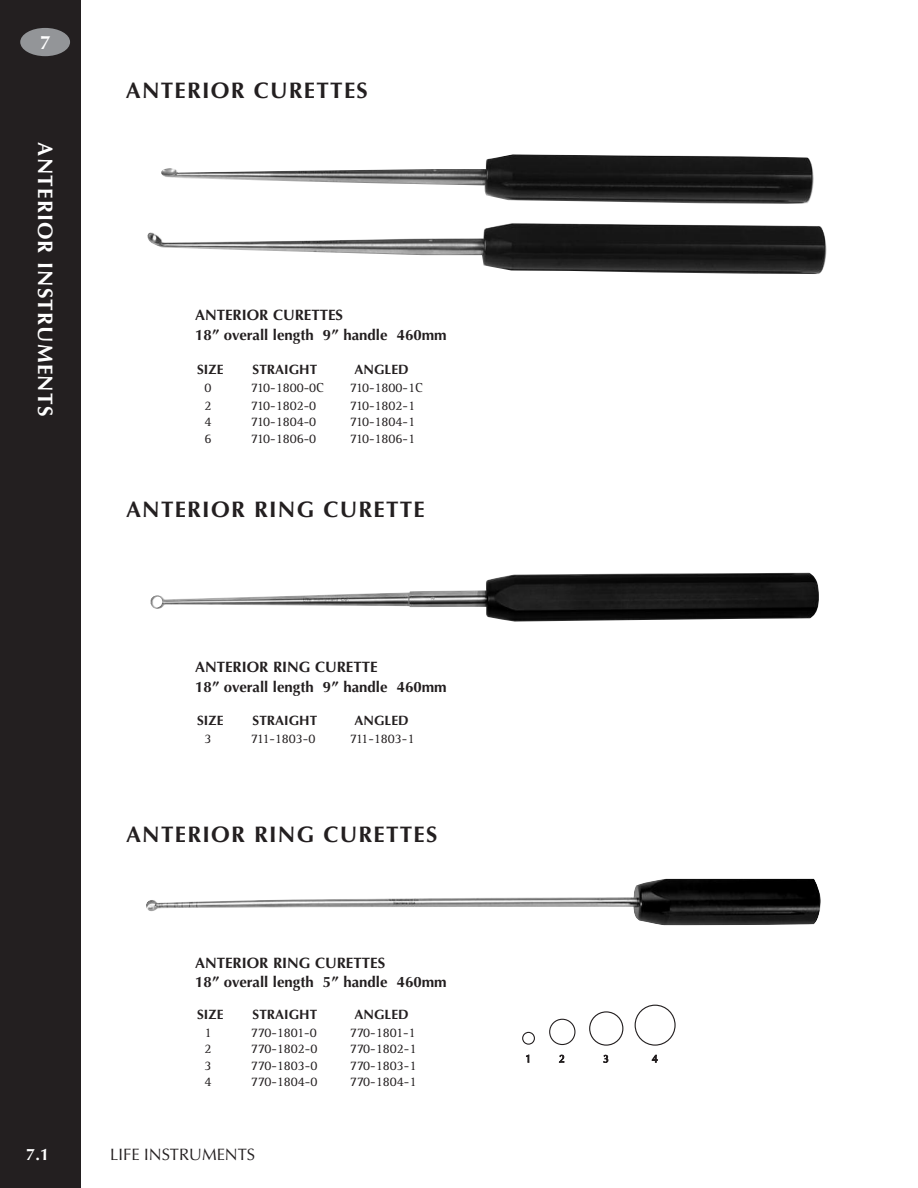
<style>
.page{position:relative;width:918px;height:1188px;background:#fff}
.page>*{position:absolute;margin:0;border:0;box-sizing:border-box;transform-origin:0 0}
.t1{font:700 22.5px "Optima";letter-spacing:.055em;color:#231f20}
.t2{font:700 21px "Optima";letter-spacing:.055em;color:#fff}
.t3{font:700 19.35px "Optima";color:#fff}
.t4{font:16.5px "Optima";color:#231f20}
.t5{font:700 16.5px "Optima";color:#fff}
.t6{font:700 15px/19.5px "Optima";color:#231f20}
.t7{font:13.5px "Rotis Serif";color:#231f20}
.t8{font:700 13.5px "Optima";color:#231f20}
.t9{font:10.65px "Optima";color:#231f20}
</style>
<div class="page">
<div style="left:0;top:0;width:81px;height:1188px;background:#231f20"></div>
<div style="left:20px;top:28px;width:50px;height:28px;background:#939598;border-radius:50%"></div>
<img style="left:147px;top:154px;width:680px;height:120px">
<img style="left:146px;top:879px;width:675px;height:46px">
<div style="left:522px;top:1032px;width:13px;height:13px;border:1px solid #231f20;border-radius:50%"></div>
<div style="left:549px;top:1019px;width:26px;height:26px;border:1px solid #231f20;border-radius:50%"></div>
<div style="left:589px;top:1011px;width:34px;height:35px;border:1px solid #231f20;border-radius:50%"></div>
<div style="left:635px;top:1005px;width:41px;height:41px;border:1px solid #231f20;border-radius:50%"></div>
<img style="left:150px;top:573px;width:669px;height:49px">
<h3 class="t3" style="left:40px;top:31px;width:12px">7</h3>
<h2 class="t2" style="left:58px;top:142px;width:275px;rotate:90deg">ANTERIOR INSTRUMENTS</h2>
<h1 class="t1" style="left:126px;top:77px;width:243px">ANTERIOR CURETTES</h1>
<p class="t6" style="left:195px;top:306px;width:253px">ANTERIOR CURETTES<br>18” overall length 9” handle 460mm</p>
<p class="t8" style="left:197px;top:361px;width:28px">SIZE</p>
<p class="t8" style="left:253px;top:361px;width:66px">STRAIGHT</p>
<p class="t8" style="left:355px;top:361px;width:56px">ANGLED</p>
<p class="t7" style="left:205px;top:379px;width:9px">0</p>
<p class="t7" style="left:251px;top:379px;width:74px">710-1800-0C</p>
<p class="t7" style="left:350px;top:379px;width:74px">710-1800-1C</p>
<p class="t7" style="left:205px;top:397px;width:9px">2</p>
<p class="t7" style="left:251px;top:397px;width:67px">710-1802-0</p>
<p class="t7" style="left:350px;top:397px;width:67px">710-1802-1</p>
<p class="t7" style="left:205px;top:414px;width:9px">4</p>
<p class="t7" style="left:251px;top:414px;width:67px">710-1804-0</p>
<p class="t7" style="left:350px;top:414px;width:67px">710-1804-1</p>
<p class="t7" style="left:205px;top:430px;width:9px">6</p>
<p class="t7" style="left:251px;top:430px;width:67px">710-1806-0</p>
<p class="t7" style="left:350px;top:430px;width:67px">710-1806-1</p>
<h1 class="t1" style="left:126px;top:496px;width:300px">ANTERIOR RING CURETTE</h1>
<p class="t6" style="left:195px;top:657px;width:253px">ANTERIOR RING CURETTE<br>18” overall length 9” handle 460mm</p>
<p class="t8" style="left:197px;top:713px;width:28px">SIZE</p>
<p class="t8" style="left:253px;top:713px;width:66px">STRAIGHT</p>
<p class="t8" style="left:355px;top:713px;width:56px">ANGLED</p>
<p class="t7" style="left:205px;top:731px;width:9px">3</p>
<p class="t7" style="left:251px;top:731px;width:66px">711-1803-0</p>
<p class="t7" style="left:350px;top:731px;width:66px">711-1803-1</p>
<h1 class="t1" style="left:126px;top:821px;width:313px">ANTERIOR RING CURETTES</h1>
<p class="t6" style="left:195px;top:953px;width:253px">ANTERIOR RING CURETTES<br>18” overall length 5” handle 460mm</p>
<p class="t8" style="left:197px;top:1006px;width:28px">SIZE</p>
<p class="t8" style="left:253px;top:1006px;width:66px">STRAIGHT</p>
<p class="t8" style="left:355px;top:1006px;width:56px">ANGLED</p>
<p class="t7" style="left:205px;top:1025px;width:9px">1</p>
<p class="t7" style="left:251px;top:1025px;width:67px">770-1801-0</p>
<p class="t7" style="left:350px;top:1025px;width:67px">770-1801-1</p>
<p class="t7" style="left:205px;top:1041px;width:9px">2</p>
<p class="t7" style="left:251px;top:1041px;width:68px">770-1802-0</p>
<p class="t7" style="left:350px;top:1041px;width:68px">770-1802-1</p>
<p class="t7" style="left:205px;top:1058px;width:9px">3</p>
<p class="t7" style="left:251px;top:1058px;width:68px">770-1803-0</p>
<p class="t7" style="left:350px;top:1058px;width:68px">770-1803-1</p>
<p class="t7" style="left:205px;top:1074px;width:9px">4</p>
<p class="t7" style="left:251px;top:1074px;width:68px">770-1804-0</p>
<p class="t7" style="left:350px;top:1074px;width:68px">770-1804-1</p>
<p class="t5" style="left:26px;top:1145px;width:24px">7.1</p>
<p class="t4" style="left:110px;top:1145px;width:146px">LIFE INSTRUMENTS</p>
<p class="t9" style="left:525px;top:1052px;width:7px">1</p>
<p class="t9" style="left:559px;top:1052px;width:7px">2</p>
<p class="t9" style="left:603px;top:1053px;width:7px">3</p>
<p class="t9" style="left:652px;top:1052px;width:7px">4</p>
</div>
